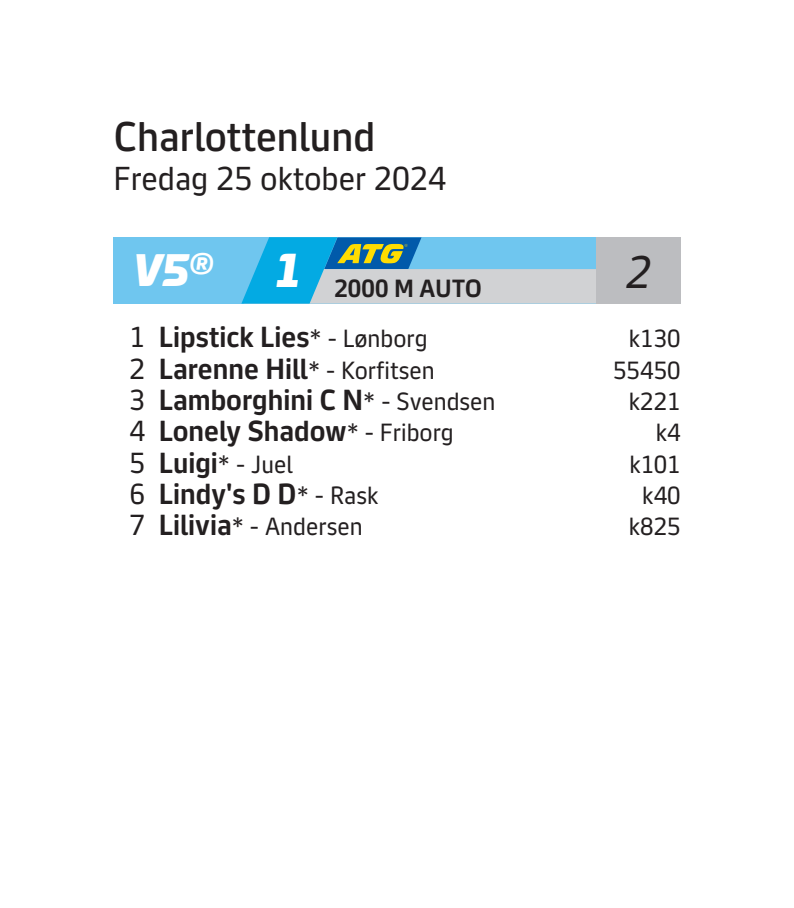
<style>
.page{position:relative;width:794px;height:908px;background:#fff}
.page>*{position:absolute;margin:0;border:0;box-sizing:border-box;transform-origin:0 0}
.t1{font:46px "ATG Rubrik";color:#fff}
.t2{font:44px "ATG Rubrik";color:#fff}
.t3{font:italic 44px "ATG Text";color:#231f20}
.t4{font:500 40px "ATG Text";color:#231f20}
.t5{font:32px "ATG Text";color:#231f20}
.HorseAndRider{font:700 28px "ATG Text";color:#231f20}
.S_REKORD{font:28px "ATG Text";color:#231f20}
.HorseAndRider-2{font:24px "ATG Text";color:#231f20}
.S_REKORD-2{font:24px "ATG Text";color:#231f20}
.t6{font:700 24px "ATG Text";color:#231f20}
.s1{font-weight:400;font-size:24px}
.s2{font-weight:700;font-size:28px}
</style>
<div class="page">
<div style="left:595px;top:237px;width:85px;height:66px;background:#bcbdc0"></div>
<svg style="left:113px;top:237px;width:483px;height:66px;background:#79bfdb"></svg>
<p class="t4" style="left:113px;top:113px;width:263px">Charlottenlund</p>
<p class="t5" style="left:113px;top:159px;width:334px">Fredag 25 oktober 2024</p>
<p class="t2" style="left:134px;top:244px;width:80px">V5®</p>
<p class="t1" style="left:277px;top:243px;width:25px">1</p>
<p class="t6" style="left:334px;top:274px;width:149px">2000 M AUTO</p>
<p class="t3" style="left:626px;top:246px;width:26px">2</p>
<p class="S_REKORD" style="left:129px;top:320px;width:17px">1</p>
<p class="HorseAndRider" style="left:159px;top:320px;width:270px">Lipstick Lies<span class="s1">* - Lønborg</span></p>
<p class="S_REKORD-2" style="left:629px;top:324px;width:53px">k130</p>
<p class="S_REKORD" style="left:129px;top:352px;width:17px">2</p>
<p class="HorseAndRider" style="left:159px;top:351px;width:277px">Larenne Hill<span class="s1">* - Korfitsen</span></p>
<p class="S_REKORD-2" style="left:613px;top:356px;width:69px">55450</p>
<p class="S_REKORD" style="left:129px;top:383px;width:17px">3</p>
<p class="HorseAndRider" style="left:159px;top:383px;width:338px">Lamborghini C N<span class="s1">* - Svendsen</span></p>
<p class="S_REKORD-2" style="left:629px;top:387px;width:53px">k221</p>
<p class="S_REKORD" style="left:129px;top:414px;width:17px">4</p>
<p class="HorseAndRider" style="left:159px;top:414px;width:296px">Lonely Shadow<span class="s1">* - Friborg</span></p>
<p class="S_REKORD-2" style="left:655px;top:418px;width:26px">k4</p>
<p class="S_REKORD" style="left:129px;top:446px;width:17px">5</p>
<p class="HorseAndRider-2" style="left:159px;top:449px;width:135px"><span class="s2">Luigi</span>* - Juel</p>
<p class="S_REKORD-2" style="left:629px;top:449px;width:53px">k101</p>
<p class="S_REKORD" style="left:129px;top:477px;width:17px">6</p>
<p class="HorseAndRider" style="left:159px;top:477px;width:221px">Lindy's D D<span class="s1">* - Rask</span></p>
<p class="S_REKORD-2" style="left:642px;top:481px;width:40px">k40</p>
<p class="S_REKORD" style="left:129px;top:508px;width:17px">7</p>
<p class="HorseAndRider-2" style="left:159px;top:512px;width:205px"><span class="s2">Lilivia</span>* - Andersen</p>
<p class="S_REKORD-2" style="left:629px;top:512px;width:53px">k825</p>
</div>
